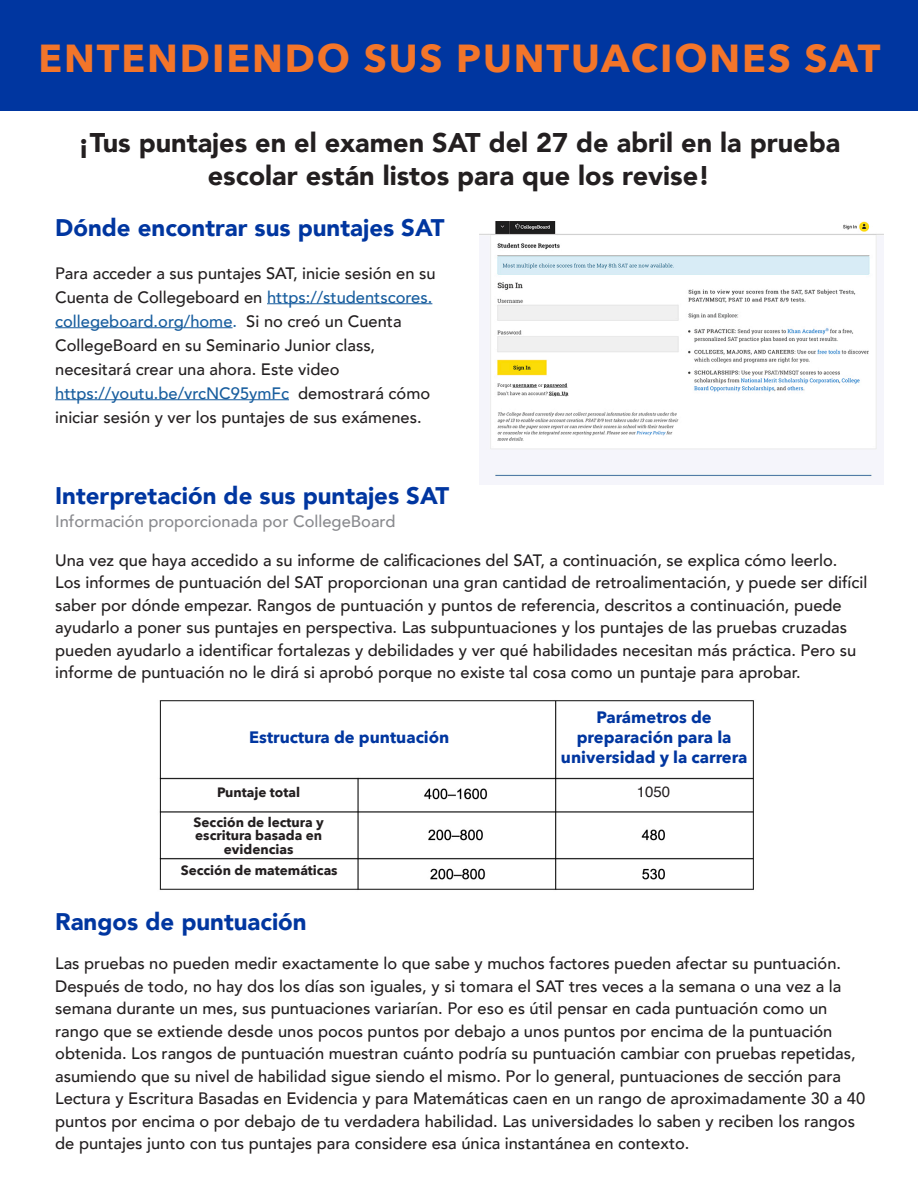
<style>
.page{position:relative;width:918px;height:1188px;background:#fff}
.page>*{position:absolute;margin:0;border:0;box-sizing:border-box;transform-origin:0 0}
.t1{font:700 39px "Avenir Next";letter-spacing:.05em;color:#f3752a}
.t2{font:900 27px/33px "Avenir";color:#231f20;text-align:center}
.t3{font:900 24px "Avenir";color:#0036a0}
.t4{font:500 16.5px/22.5px "Avenir";color:#231f20}
.t5{font:700 16.5px/19.8px "Avenir Next";color:#0036a0;text-align:center}
.t6{font:500 16.5px "Avenir";color:#898a8e}
.t7{font:15px "Helvetica";color:#231f20}
.t8{font:700 13.5px/13.5px "Avenir Next";color:#231f20;text-align:center}
.s1{color:#175d9e}
</style>
<div class="page">
<div style="left:0;top:0;width:918px;height:110px;background:#0036a0"></div>
<hr style="left:267px;top:303px;width:165px;height:1px;background:#175d9e">
<hr style="left:55px;top:327px;width:178px;height:1px;background:#175d9e">
<hr style="left:55px;top:399px;width:234px;height:1px;background:#175d9e">
<img style="left:479px;top:221px;width:404px;height:256px">
<img style="left:159px;top:700px;width:595px;height:190px">
<div style="left:637px;top:786px;width:41px;height:17px;background:#fff"></div>
<div style="left:249px;top:726px;width:244px;height:35px;background:#fff"></div>
<div style="left:559px;top:707px;width:190px;height:67px;background:#fff"></div>
<div style="left:164px;top:783px;width:190px;height:24px;background:#fff"></div>
<div style="left:164px;top:813px;width:190px;height:43px;background:#fff"></div>
<div style="left:167px;top:862px;width:185px;height:24px;background:#fff"></div>
<p class="t1" style="left:39px;top:24px;width:843px">ENTENDIENDO SUS PUNTUACIONES SAT</p>
<p class="t2" style="left:78px;top:125px;width:764px">¡Tus puntajes en el examen SAT del 27 de abril en la prueba escolar están listos para que los revise!</p>
<p class="t3" style="left:55px;top:207px;width:391px">Dónde encontrar sus puntajes SAT</p>
<p class="t4" style="left:55px;top:260px;width:382px;line-height:24px">Para acceder a sus puntajes SAT, inicie sesión en su Cuenta de Collegeboard en <span class="s1">https://studentscores. collegeboard.org/home.</span> Si no creó un Cuenta CollegeBoard en su Seminario Junior class, necesitará crear una ahora. Este video <span class="s1">https://youtu.be/vrcNC95ymFc</span> demostrará cómo iniciar sesión y ver los puntajes de sus exámenes.</p>
<p class="t3" style="left:55px;top:475px;width:396px">Interpretación de sus puntajes SAT</p>
<p class="t6" style="left:55px;top:507px;width:342px">Información proporcionada por CollegeBoard</p>
<p class="t4" style="left:55px;top:548px;width:814px">Una vez que haya accedido a su informe de calificaciones del SAT, a continuación, se explica cómo leerlo.<br>Los informes de puntuación del SAT proporcionan una gran cantidad de retroalimentación, y puede ser difícil saber por dónde empezar. Rangos de puntuación y puntos de referencia, descritos a continuación, puede ayudarlo a poner sus puntajes en perspectiva. Las subpuntuaciones y los puntajes de las pruebas cruzadas pueden ayudarlo a identificar fortalezas y debilidades y ver qué habilidades necesitan más práctica. Pero su informe de puntuación no le dirá si aprobó porque no existe tal cosa como un puntaje para aprobar.</p>
<p class="t5" style="left:249px;top:727px;width:202px">Estructura de puntuación</p>
<p class="t8" style="left:217px;top:785px;width:85px">Puntaje total</p>
<p class="t8" style="left:194px;top:815px;width:132px">Sección de lectura y escritura basada en evidencias</p>
<p class="t8" style="left:181px;top:864px;width:158px">Sección de matemáticas</p>
<p class="t5" style="left:561px;top:707px;width:188px">Parámetros de preparación para la universidad y la carrera</p>
<p class="t7" style="left:637px;top:780px;width:35px">1050</p>
<p class="t3" style="left:55px;top:901px;width:253px">Rangos de puntuación</p>
<p class="t4" style="left:55px;top:951px;width:812px">Las pruebas no pueden medir exactamente lo que sabe y muchos factores pueden afectar su puntuación.<br>Después de todo, no hay dos los días son iguales, y si tomara el SAT tres veces a la semana o una vez a la semana durante un mes, sus puntuaciones variarían. Por eso es útil pensar en cada puntuación como un rango que se extiende desde unos pocos puntos por debajo a unos puntos por encima de la puntuación obtenida. Los rangos de puntuación muestran cuánto podría su puntuación cambiar con pruebas repetidas, asumiendo que su nivel de habilidad sigue siendo el mismo. Por lo general, puntuaciones de sección para Lectura y Escritura Basadas en Evidencia y para Matemáticas caen en un rango de aproximadamente 30 a 40 puntos por encima o por debajo de tu verdadera habilidad. Las universidades lo saben y reciben los rangos de puntajes junto con tus puntajes para considere esa única instantánea en contexto.</p>
</div>
